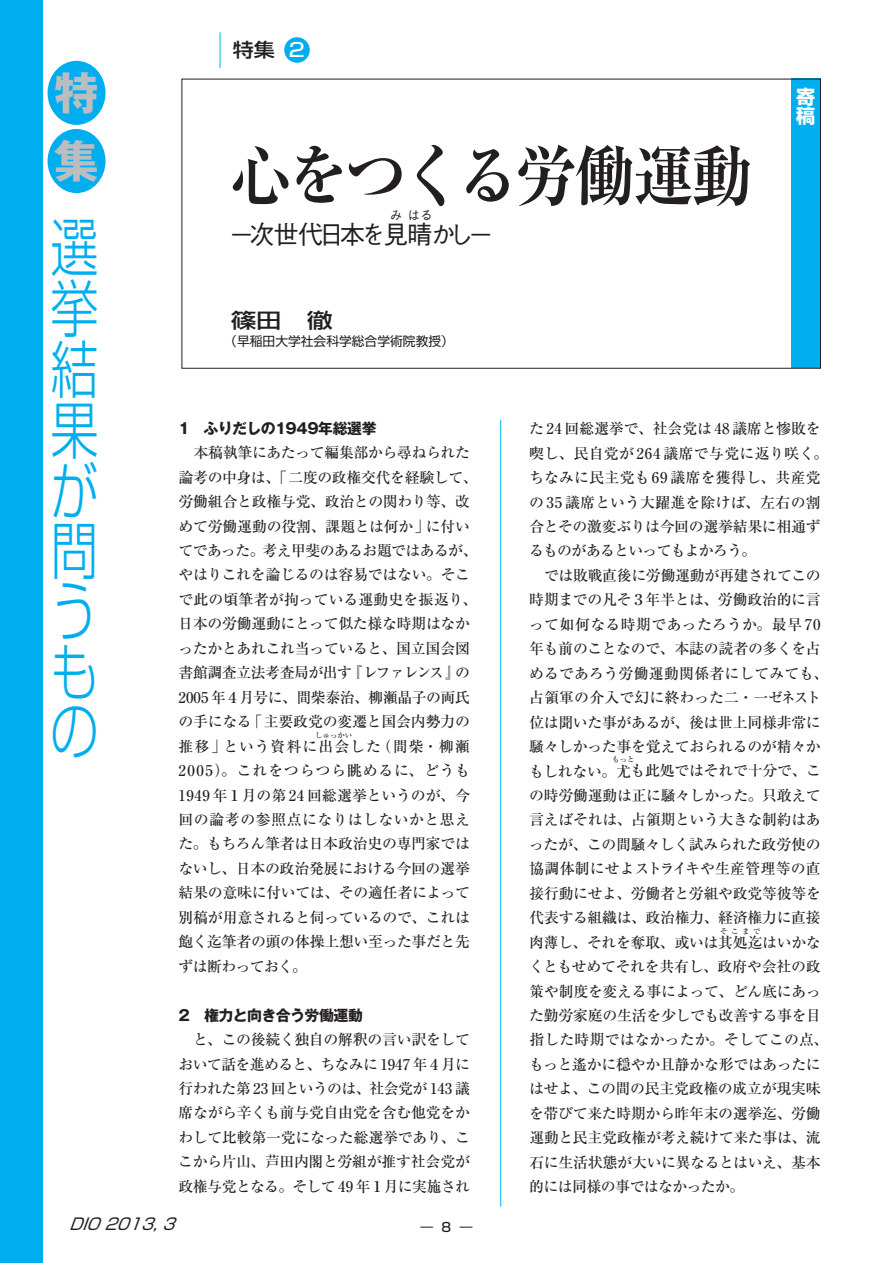
<style>
.page{position:relative;width:893px;height:1263px;background:#fff}
.page>*{position:absolute;margin:0;border:0;box-sizing:border-box;transform-origin:0 0}
.t1{font:700 65.85px "Ryumin Pro";letter-spacing:-.055em;color:#231f20;scale:.93 1}
.t2{font:300 62.55px/60.4px "Shin Go Pro";color:#00aeef;text-align:justify;scale:.77 1}
.t3{font:700 44.85px/68.1px "Gothic MB101 Pro";color:#bcbdc0}
.t4{font:500 25.5px "Gothic BBB Pro";letter-spacing:-.11em;color:#231f20}
.t5{font:500 20.4px "Shin Go Pro";color:#231f20;scale:1.25 1}
.t6{font:500 19.2px "Shin Go Pro";color:#231f20;scale:1.1 1}
.t7{font:700 19.2px/19.2px "Shin Go Pro";color:#fff}
.t8{font:italic 15.9px "Shin Go Pro";color:#231f20}
.t9{font:500 14.85px/24.5px "Ryumin Pro";letter-spacing:-.02em;color:#231f20}
.t10{font:700 14.85px "Gothic MB101 Pro";letter-spacing:-.03em;color:#231f20}
.t11{font:12.75px "Shin Go Pro";color:#231f20}
.t12{font:500 12.75px "Gothic BBB Pro";color:#231f20}
.t13{font:500 12.75px "Shin Go Pro";color:#231f20}
.t14{font:500 7.5px "Ryumin Pro";color:#231f20}
.s1{color:#fff}
</style>
<div class="page">
<div style="left:791px;top:79px;width:30px;height:289px;background:#00aeef"></div>
<hr style="left:500px;top:420px;width:1px;height:786px;background:#00aeef">
<div style="left:0;top:0;width:43px;height:1263px;background:#00aeef"></div>
<div style="left:48px;top:61px;width:58px;height:64px;background:#00aeef;border-radius:50%"></div>
<div style="left:48px;top:129px;width:58px;height:64px;background:#00aeef;border-radius:50%"></div>
<div style="left:284px;top:37px;width:26px;height:26px;background:#00aeef;border-radius:50%"></div>
<hr style="left:220px;top:32px;width:1px;height:36px;background:#00aeef">
<h3 class="t3" style="left:54px;top:53px;width:46px">特集</h3>
<h2 class="t2" style="left:50px;top:209px;width:62px">選挙結果が問うもの</h2>
<p class="t6" style="left:233px;top:34px;width:67px">特集 <span class="s1">2</span></p>
<h1 class="t1" style="left:230px;top:124px;width:563px">心をつくる労働運動</h1>
<h3 class="t4" style="left:229px;top:213px;width:266px">−次世代日本を見晴かし−</h3>
<p class="t12" style="left:390px;top:205px;width:45px">みはる</p>
<h3 class="t5" style="left:231px;top:304px;width:83px">篠田　徹</h3>
<p class="t11" style="left:224px;top:331px;width:231px">（早稲田大学社会科学総合学術院教授）</p>
<p class="t7" style="left:796px;top:85px;width:20px">寄稿</p>
<p class="t10" style="left:178px;top:416px;width:200px">1　ふりだしの1949年総選挙</p>
<p class="t9" style="left:178px;top:439px;width:301px">　本稿執筆にあたって編集部から尋ねられた論考の中身は、「二度の政権交代を経験して、労働組合と政権与党、政治との関わり等、改めて労働運動の役割、課題とは何か」に付いてであった。考え甲斐のあるお題ではあるが、やはりこれを論じるのは容易ではない。そこで此の頃筆者が拘っている運動史を振返り、日本の労働運動にとって似た様な時期はなかったかとあれこれ当っていると、国立国会図書館調査立法考査局が出す『レファレンス』の<br>2005 年４月号に、間柴泰治、柳瀬晶子の両氏の手になる「主要政党の変遷と国会内勢力の推移」という資料に出会した（間柴・柳瀬</p>
<p class="t14" style="left:315px;top:729px;width:39px">しゅっかい</p>
<p class="t9" style="left:178px;top:757px;width:293px;text-align:justify">2005）。これをつらつら眺めるに、どうも1949 年１月の第 24 回総選挙というのが、今回の論考の参照点になりはしないかと思えた。もちろん筆者は日本政治史の専門家ではないし、日本の政治発展における今回の選挙結果の意味に付いては、その適任者によって別稿が用意されると伺っているので、これは飽く迄筆者の頭の体操上想い至った事だと先ずは断わっておく。</p>
<p class="t10" style="left:178px;top:1003px;width:186px">2　権力と向き合う労働運動</p>
<p class="t9" style="left:178px;top:1026px;width:293px;text-align:justify">　と、この後続く独自の解釈の言い訳をしておいて話を進めると、ちなみに 1947 年４月に行われた第 23 回というのは、社会党が 143 議席ながら辛くも前与党自由党を含む他党をかわして比較第一党になった総選挙であり、ここから片山、芦田内閣と労組が推す社会党が政権与党となる。そして 49 年１月に実施され</p>
<p class="t9" style="left:529px;top:415px;width:301px">た 24 回総選挙で、社会党は 48 議席と惨敗を喫し、民自党が 264 議席で与党に返り咲く。ちなみに民主党も69 議席を獲得し、共産党の 35 議席という大躍進を除けば、左右の割合とその激変ぶりは今回の選挙結果に相通ずるものがあるといってもよかろう。<br>　では敗戦直後に労働運動が再建されてこの時期までの凡そ３年半とは、労働政治的に言って如何なる時期であったろうか。最早 70年も前のことなので、本誌の読者の多くを占めるであろう労働運動関係者にしてみても、占領軍の介入で幻に終わった二・一ゼネスト位は聞いた事があるが、後は世上同様非常に騒々しかった事を覚えておられるのが精々かもしれない。尤も此処ではそれで十分で、こ</p>
<p class="t14" style="left:612px;top:754px;width:24px">もっと</p>
<p class="t9" style="left:529px;top:782px;width:293px;text-align:justify">の時労働運動は正に騒々しかった。只敢えて言えばそれは、占領期という大きな制約はあったが、この間騒々しく試みられた政労使の協調体制にせよストライキや生産管理等の直接行動にせよ、労働者と労組や政党等彼等を代表する組織は、政治権力、経済権力に直接肉薄し、それを奪取、或いは其処迄はいかな</p>
<p class="t14" style="left:720px;top:925px;width:42px">そこまで</p>
<p class="t9" style="left:529px;top:953px;width:301px">くともせめてそれを共有し、政府や会社の政策や制度を変える事によって、どん底にあった勤労家庭の生活を少しでも改善する事を目指した時期ではなかったか。そしてこの点、もっと遙かに穏やか且静かな形ではあったにはせよ、この間の民主党政権の成立が現実味を帯びて来た時期から昨年末の選挙迄、労働運動と民主党政権が考え続けて来た事は、流石に生活状態が大いに異なるとはいえ、基本的には同様の事ではなかったか。</p>
<p class="t8" style="left:69px;top:1210px;width:115px">DIO 2013, 3</p>
<p class="t13" style="left:420px;top:1216px;width:54px">― 8 ―</p>
</div>
